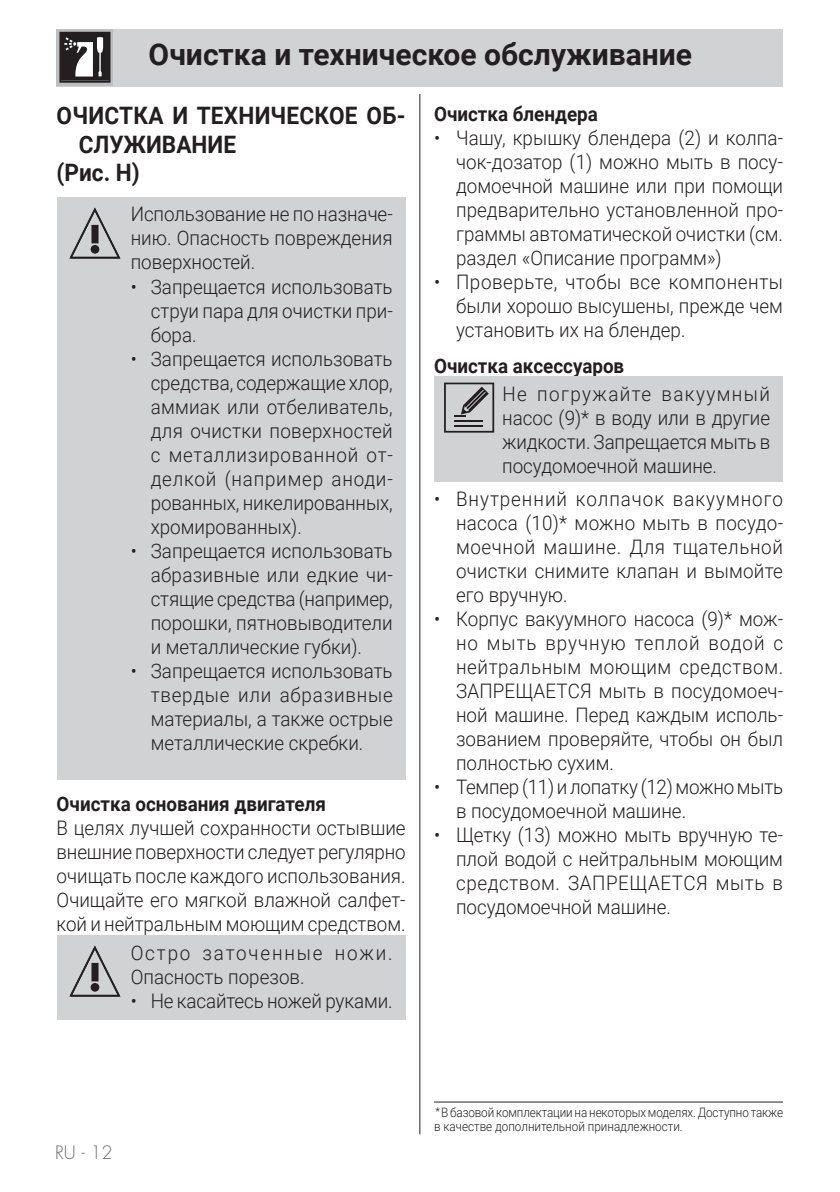
<style>
.page{position:relative;width:840px;height:1192px;background:#fff}
.page>*{position:absolute;margin:0;border:0;box-sizing:border-box;transform-origin:0 0}
.Testo{font:700 30px "Roboto";color:#231f20}
.testo_tab{font:700 24px/28.8px "Roboto";letter-spacing:.005em;color:#231f20;scale:.94 1}
.testo_tab-2{font:300 20px/24px "Roboto";color:#231f20;text-align:justify;scale:.94 1}
.testo_tab-3{font:700 20px "Roboto";color:#231f20;scale:.94 1}
.testo_tab-4{font:300 20px/24px "Roboto";letter-spacing:.085em;color:#231f20;scale:.94 1}
.t1{font:300 18px "Futura Std";color:#6c6d70}
.testo_tab-5{font:300 13px/14px "Roboto";letter-spacing:-.01em;color:#231f20;scale:.9 1}
.s1{font-family:"Futura Std"}
</style>
<div class="page">
<hr style="left:434px;top:1101px;width:348px;height:1px;background:#231f20">
<hr style="left:419px;top:94px;width:1px;height:1040px;background:#231f20">
<div style="left:57px;top:29px;width:725px;height:58px;background:#d1d2d4"></div>
<div style="left:57px;top:197px;width:348px;height:582px;background:#d1d2d4"></div>
<svg style="left:69px;top:207px;width:51px;height:51px"></svg>
<div style="left:57px;top:935px;width:348px;height:85px;background:#d1d2d4"></div>
<svg style="left:69px;top:945px;width:51px;height:51px"></svg>
<div style="left:434px;top:377px;width:348px;height:105px;background:#d1d2d4"></div>
<svg style="left:444px;top:382px;width:50px;height:50px"></svg>
<svg style="left:57px;top:29px;width:56px;height:56px"></svg>
<svg style="left:59px;top:32px;width:51px;height:51px;background:#5c595a"></svg>
<p class="Testo" style="left:148px;top:34px;width:544px">Очистка и техническое обслуживание</p>
<p class="testo_tab" style="left:79px;top:100px;width:349px;text-indent:-22px">ОЧИСТКА И ТЕХНИЧЕСКОЕ ОБ-<br>СЛУЖИВАНИЕ</p>
<p class="testo_tab" style="left:57px;top:157px;width:90px">(Рис. H)</p>
<p class="testo_tab-2" style="left:131px;top:201px;width:280px">Использование не по назначе&shy;нию. Опасность повреждения поверхностей.</p>
<p class="testo_tab-2" style="left:151px;top:273px;width:259px;text-indent:-20px">• Запрещается использовать струи пара для очистки при&shy;бора.</p>
<p class="testo_tab-2" style="left:151px;top:345px;width:259px;text-indent:-20px">• Запрещается использовать средства, содержащие хлор, аммиак или отбеливатель, для очистки поверхностей с металлизированной от&shy;делкой (например аноди&shy;рованных, никелированных, хромированных).</p>
<p class="testo_tab-2" style="left:151px;top:537px;width:259px;text-indent:-20px">• Запрещается использовать абразивные или едкие чи&shy;стящие средства (например, порошки, пятновыводители и металлические губки).</p>
<p class="testo_tab-2" style="left:151px;top:657px;width:259px;text-indent:-20px">• Запрещается использовать твердые или абразивные материалы, а также острые металлические скребки.</p>
<p class="testo_tab-3" style="left:57px;top:790px;width:288px">Очистка основания двигателя</p>
<p class="testo_tab-2" style="left:57px;top:815px;width:372px">В целях лучшей сохранности остывшие внешние поверхности следует регулярно очищать после каждого использования.<br>Очищайте его мягкой влажной салфет&shy;кой и нейтральным моющим средством.</p>
<p class="testo_tab-4" style="left:131px;top:939px;width:280px">Остро заточенные ножи.<br>Опасность порезов.</p>
<p class="testo_tab-2" style="left:131px;top:987px;width:280px">• Не касайтесь ножей руками.</p>
<p class="testo_tab-3" style="left:434px;top:100px;width:176px">Очистка блендера</p>
<p class="testo_tab-2" style="left:456px;top:125px;width:349px;text-indent:-22px">• Чашу, крышку блендера (2) и колпа&shy;чок-дозатор (1) можно мыть в посу&shy;домоечной машине или при помощи предварительно установленной про&shy;граммы автоматической очистки (см. раздел «Описание программ»)</p>
<p class="testo_tab-2" style="left:456px;top:269px;width:349px;text-indent:-22px">• Проверьте, чтобы все компоненты были хорошо высушены, прежде чем установить их на блендер.</p>
<p class="testo_tab-3" style="left:434px;top:352px;width:204px">Очистка аксессуаров</p>
<p class="testo_tab-2" style="left:502px;top:381px;width:286px">Не погружайте вакуумный насос (9)* в воду или в другие жидкости. Запрещается мыть в посудомоечной машине.</p>
<p class="testo_tab-2" style="left:456px;top:486px;width:349px;text-indent:-22px">• Внутренний колпачок вакуумного насоса (10)* можно мыть в посудо&shy;моечной машине. Для тщательной очистки снимите клапан и вымойте его вручную.</p>
<p class="testo_tab-2" style="left:456px;top:606px;width:349px;text-indent:-22px">• Корпус вакуумного насоса (9)* мож&shy;но мыть вручную теплой водой с нейтральным моющим средством.<br>ЗАПРЕЩАЕТСЯ мыть в посудомоеч&shy;ной машине. Перед каждым исполь&shy;зованием проверяйте, чтобы он был полностью сухим.</p>
<p class="testo_tab-2" style="left:456px;top:774px;width:349px;text-indent:-22px">• Темпер (11) и лопатку (12) можно мыть в посудомоечной машине.</p>
<p class="testo_tab-2" style="left:456px;top:822px;width:349px;text-indent:-22px">• Щетку (13) можно мыть вручную те&shy;плой водой с нейтральным моющим средством. ЗАПРЕЩАЕТСЯ мыть в посудомоечной машине.</p>
<p class="t1" style="left:55px;top:1141px;width:59px">RU - 12</p>
<p class="testo_tab-5" style="left:434px;top:1104px;width:389px"><span class="s1">*</span>В базовой комплектации на некоторых моделях. Доступно также в качестве дополнительной принадлежности.</p>
</div>
